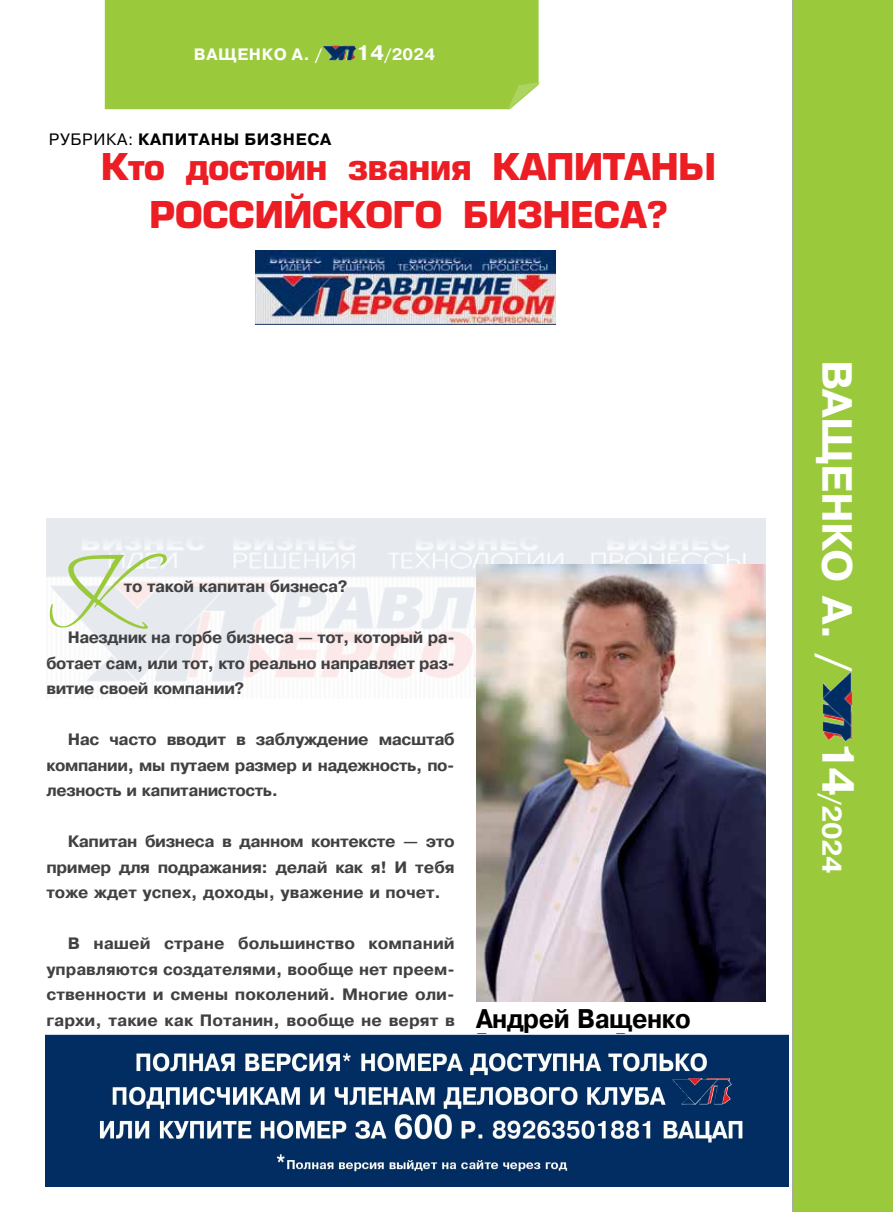
<style>
.page{position:relative;width:893px;height:1212px;background:#fff}
.page>*{position:absolute;margin:0;border:0;box-sizing:border-box;transform-origin:0 0}
.t1{font:108px "Vera Crouz";color:#9aca3c}
.t2{font:700 42px "Pragmatica C";letter-spacing:-.015em;color:#fff}
.t3{font:700 36px/48.3px "Europe";letter-spacing:-.025em;color:#ed1d24;text-align:center}
.t4{font:700 27px "Pragmatica";letter-spacing:-.02em;color:#000;scale:.92 1}
.t5{font:700 27px "Pragmatica C";color:#fff}
.t6{font:700 16.5px/25.5px "Pragmatica";letter-spacing:-.025em;color:#414042;text-align:justify}
.t7{font:700 16.5px "Pragmatica";letter-spacing:.04em;color:#000}
.t8{font:700 16.5px "Pragmatica";letter-spacing:.04em;color:#fff}
.s1{font-size:21px}
.s2{font-weight:400}
.s3{font-size:45px}
</style>
<div class="page">
<div style="left:793px;top:0;width:100px;height:1212px;background:#9aca3c"></div>
<div style="left:105px;top:0;width:434px;height:109px;background:#9aca3c"></div>
<img style="left:46px;top:519px;width:720px;height:163px">
<hr style="left:792px;top:0;width:1px;height:1212px;background:#a7a9ac">
<svg style="left:507px;top:82px;width:33px;height:28px"></svg>
<img style="left:822px;top:672px;width:30px;height:70px">
<img style="left:256px;top:251px;width:299px;height:74px">
<img style="left:322px;top:45px;width:34px;height:15px">
<img style="left:476px;top:565px;width:290px;height:436px">
<img style="left:45px;top:1035px;width:743px;height:152px">
<p class="t8" style="left:194px;top:44px;width:130px">ВАЩЕНКО А. /</p>
<p class="t8" style="left:356px;top:44px;width:80px"><span class="s1">14</span>/2024</p>
<p class="t7" style="left:49px;top:128px;width:284px"><span class="s2">РУБРИКА:</span> КАПИТАНЫ БИЗНЕСА</p>
<h3 class="t3" style="left:101px;top:142px;width:617px">Кто достоин звания КАПИТАНЫ<br>РОССИЙСКОГО БИЗНЕСА?</h3>
<h1 class="t1" style="left:46px;top:534px;width:78px">К</h1>
<p class="t6" style="left:124px;top:574px;width:225px">то такой капитан бизнеса?</p>
<p class="t6" style="left:46px;top:625px;width:410px;text-indent:21px">Наездник на горбе бизнеса — тот, который ра&shy;ботает сам, или тот, кто реально направляет раз&shy;витие своей компании?</p>
<p class="t6" style="left:46px;top:727px;width:410px;text-indent:21px">Нас часто вводит в заблуждение масштаб компании, мы путаем размер и надежность, по&shy;лезность и капитанистость.</p>
<p class="t6" style="left:46px;top:829px;width:410px;text-indent:21px">Капитан бизнеса в данном контексте — это пример для подражания: делай как я! И тебя тоже ждет успех, доходы, уважение и почет.</p>
<p class="t6" style="left:46px;top:931px;width:410px;text-indent:21px">В нашей стране большинство компаний управляются создателями, вообще нет преем&shy;ственности и смены поколений. Многие оли&shy;гархи, такие как Потанин, вообще не верят в</p>
<h3 class="t4" style="left:476px;top:1001px;width:235px">Андрей Ващенко</h3>
<h2 class="t2" style="left:859px;top:360px;width:314px;rotate:90deg">ВАЩЕНКО А. /</h2>
<h3 class="t5" style="left:846px;top:741px;width:133px;rotate:90deg"><span class="s3">14</span>/2024</h3>
</div>
